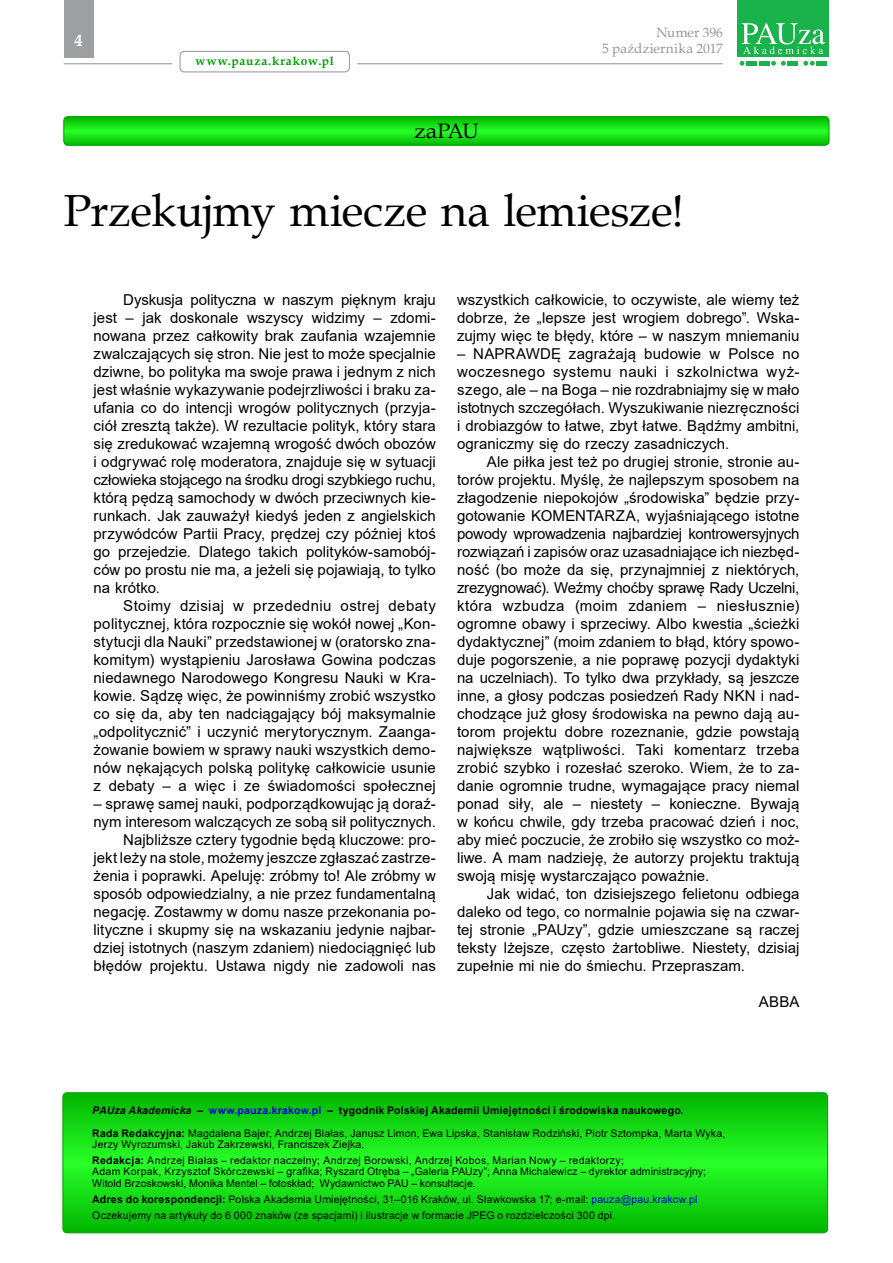
<style>
.page{position:relative;width:893px;height:1263px;background:#fff}
.page>*{position:absolute;margin:0;border:0;box-sizing:border-box;transform-origin:0 0}
.t1{font:45px "Book Antiqua";letter-spacing:-.005em;color:#000}
.t2{font:21px "Book Antiqua";letter-spacing:-.035em;color:#000;scale:1.1 1}
.t3{font:700 16.5px "Book Antiqua";color:#fff}
.t4{font:15px/18px "Arial";letter-spacing:.005em;color:#000;text-align:justify}
.t5{font:13.5px/16.2px "Book Antiqua";letter-spacing:.005em;color:#939598;text-align:right}
.t6{font:700 12px "Book Antiqua";letter-spacing:.07em;color:#00a000}
.t7{font:10.5px/15.8px "Arial";letter-spacing:.015em;color:#000}
.s1{font-weight:700;font-style:italic}
.s2{font-weight:700}
.s3{font-weight:700;color:#0000e1}
.s4{color:#0000e1}
</style>
<div class="page">
<hr style="left:357px;top:63px;width:366px;height:1px;background:#939598">
<div style="left:64px;top:0;width:30px;height:57px;background:#9d9fa2"></div>
<div style="left:180px;top:51px;width:170px;height:21px;border:1px solid #939598;border-radius:4px"></div>
<svg style="left:740px;top:61px;width:4px;height:5px"></svg>
<svg style="left:771px;top:61px;width:15px;height:5px"></svg>
<svg style="left:803px;top:61px;width:12px;height:5px"></svg>
<div style="left:746px;top:61px;width:11px;height:5px;background:#19b24b"></div>
<div style="left:759px;top:61px;width:11px;height:5px;background:#19b24b"></div>
<div style="left:787px;top:61px;width:11px;height:5px;background:#19b24b"></div>
<div style="left:816px;top:61px;width:11px;height:5px;background:#19b24b"></div>
<div style="left:737px;top:0;width:92px;height:56px;background:#19b24b"></div>
<svg style="left:741px;top:23px;width:84px;height:31px"></svg>
<hr style="left:64px;top:63px;width:108px;height:1px;background:#939598">
<svg style="left:63px;top:1093px;width:765px;height:140px;background:#14da14"></svg>
<div style="left:63px;top:1092px;width:765px;height:141px;border:1px solid #00a000;border-radius:4px"></div>
<svg style="left:64px;top:117px;width:765px;height:28px;background:#16de16"></svg>
<div style="left:64px;top:116px;width:765px;height:29px;border:1px solid #00a000;border-radius:4px"></div>
<p class="t3" style="left:75px;top:30px;width:10px">4</p>
<p class="t6" style="left:196px;top:53px;width:140px">www.pauza.krakow.pl</p>
<h2 class="t2" style="left:414px;top:116px;width:60px">zaPAU</h2>
<p class="t5" style="left:602px;top:24px;width:122px">Numer 396<br>5 października 2017</p>
<h1 class="t1" style="left:64px;top:180px;width:622px">Przekujmy miecze na lemiesze!</h1>
<p class="t4" style="left:94px;top:290px;width:344px;text-indent:30px">Dyskusja polityczna w naszym pięknym kraju jest – jak doskonale wszyscy widzimy – zdomi&shy;nowana przez całkowity brak zaufania wzajemnie zwalczających się stron. Nie jest to może specjalnie dziwne, bo polityka ma swoje prawa i jednym z nich jest właśnie wykazywanie podejrzliwości i braku za&shy;ufania co do intencji wrogów politycznych (przyja&shy;ciół zresztą także). W rezultacie polityk, który stara się zredukować wzajemną wrogość dwóch obozów i odgrywać rolę moderatora, znajduje się w sytuacji człowieka stojącego na środku drogi szybkiego ruchu, którą pędzą samochody w dwóch przeciwnych kie&shy;runkach. Jak zauważył kiedyś jeden z angielskich przywódców Partii Pracy, prędzej czy później ktoś go przejedzie. Dlatego takich polityków-samobój&shy;ców po prostu nie ma, a jeżeli się pojawiają, to tylko na krótko.</p>
<p class="t4" style="left:94px;top:596px;width:344px;text-indent:30px">Stoimy dzisiaj w przededniu ostrej debaty politycznej, która rozpocznie się wokół nowej „Kon&shy;stytucji dla Nauki” przedstawionej w (oratorsko zna&shy;komitym) wystąpieniu Jarosława Gowina podczas niedawnego Narodowego Kongresu Nauki w Kra&shy;kowie. Sądzę więc, że powinniśmy zrobić wszystko co się da, aby ten nadciągający bój maksymalnie „odpolitycznić” i uczynić merytorycznym. Zaanga&shy;żowanie bowiem w sprawy nauki wszystkich demo&shy;nów nękających polską politykę całkowicie usunie z debaty – a więc i ze świadomości społecznej</p>
<p class="t4" style="left:94px;top:794px;width:344px;text-align:right">– sprawę samej nauki, podporządkowując ją doraź&shy;nym interesom walczących ze sobą sił politycznych.<br>Najbliższe cztery tygodnie będą kluczowe: pro-<br>jekt leży na stole, możemy jeszcze zgłaszać zastrze&shy;żenia i poprawki. Apeluję: zróbmy to! Ale zróbmy w sposób odpowiedzialny, a nie przez fundamentalną negację. Zostawmy w domu nasze przekonania po&shy;lityczne i skupmy się na wskazaniu jedynie najbar&shy;dziej istotnych (naszym zdaniem) niedociągnięć lub błędów projektu. Ustawa nigdy nie zadowoli nas</p>
<p class="t4" style="left:457px;top:290px;width:344px">wszystkich całkowicie, to oczywiste, ale wiemy też dobrze, że „lepsze jest wrogiem dobrego”. Wska&shy;zujmy więc te błędy, które – w naszym mniemaniu</p>
<p class="t4" style="left:457px;top:344px;width:344px">– NAPRAWDĘ zagrażają budowie w Polsce no woczesnego systemu nauki i szkolnictwa wyż&shy;szego, ale – na Boga – nie rozdrabniajmy się w mało istotnych szczegółach. Wyszukiwanie niezręczności i drobiazgów to łatwe, zbyt łatwe. Bądźmy ambitni, ograniczmy się do rzeczy zasadniczych.</p>
<p class="t4" style="left:457px;top:452px;width:344px;text-indent:30px">Ale piłka jest też po drugiej stronie, stronie au&shy;torów projektu. Myślę, że najlepszym sposobem na złagodzenie niepokojów „środowiska” będzie przy&shy;gotowanie KOMENTARZA, wyjaśniającego istotne powody wprowadzenia najbardziej kontrowersyjnych rozwiązań i zapisów oraz uzasadniające ich niezbęd&shy;ność (bo może da się, przynajmniej z niektórych, zrezygnować). Weźmy choćby sprawę Rady Uczelni, która wzbudza (moim zdaniem – niesłusznie) ogromne obawy i sprzeciwy. Albo kwestia „ścieżki dydaktycznej” (moim zdaniem to błąd, który spowo&shy;duje pogorszenie, a nie poprawę pozycji dydaktyki na uczelniach). To tylko dwa przykłady, są jeszcze inne, a głosy podczas posiedzeń Rady NKN i nad&shy;chodzące już głosy środowiska na pewno dają au&shy;torom projektu dobre rozeznanie, gdzie powstają największe wątpliwości. Taki komentarz trzeba zrobić szybko i rozesłać szeroko. Wiem, że to za&shy;danie ogromnie trudne, wymagające pracy niemal ponad siły, ale – niestety – konieczne. Bywają w końcu chwile, gdy trzeba pracować dzień i noc, aby mieć poczucie, że zrobiło się wszystko co moż&shy;liwe. A mam nadzieję, że autorzy projektu traktują swoją misję wystarczająco poważnie.</p>
<p class="t4" style="left:457px;top:884px;width:344px;text-indent:30px">Jak widać, ton dzisiejszego felietonu odbiega daleko od tego, co normalnie pojawia się na czwar&shy;tej stronie „PAUzy”, gdzie umieszczane są raczej teksty lżejsze, często żartobliwe. Niestety, dzisiaj zupełnie mi nie do śmiechu. Przepraszam.</p>
<p class="t4" style="left:759px;top:992px;width:42px">ABBA</p>
<p class="t7" style="left:92px;top:1099px;width:634px;line-height:22.2px"><span class="s1">PAUza Akademicka</span> <span class="s2">–</span> <span class="s3">www.pauza.krakow.pl</span> <span class="s2">– tygodnik Polskiej Akademii Umiejętności i środowiska naukowego.<br>Rada Redakcyjna:</span> Magdalena Bajer, Andrzej Białas, Janusz Limon, Ewa Lipska, Stanisław Rodziński, Piotr Sztompka, Marta Wyka,</p>
<p class="t7" style="left:92px;top:1136px;width:533px">Jerzy Wyrozumski, Jakub Zakrzewski, Franciszek Ziejka.<br><span class="s2">Redakcja:</span> Andrzej Białas – redaktor naczelny; Andrzej Borowski, Andrzej Kobos, Marian Nowy – redaktorzy;</p>
<p class="t7" style="left:92px;top:1166px;width:615px;line-height:11.6px">Adam Korpak, Krzysztof Skórczewski – grafika; Ryszard Otręba – „Galeria PAUzy”; Anna Michalewicz – dyrektor administracyjny;<br>Witold Brzoskowski, Monika Mentel – fotoskład; Wydawnictwo PAU – konsultacje.</p>
<p class="t7" style="left:92px;top:1191px;width:607px"><span class="s2">Adres do korespondencji:</span> Polska Akademia Umiejętności, 31–016 Kraków, ul. Sławkowska 17; e-mail: <span class="s4">pauza@pau.krakow.pl<br></span>Oczekujemy na artykuły do 6 000 znaków (ze spacjami) i ilustracje w formacie JPEG o rozdzielczości 300 dpi.</p>
</div>
